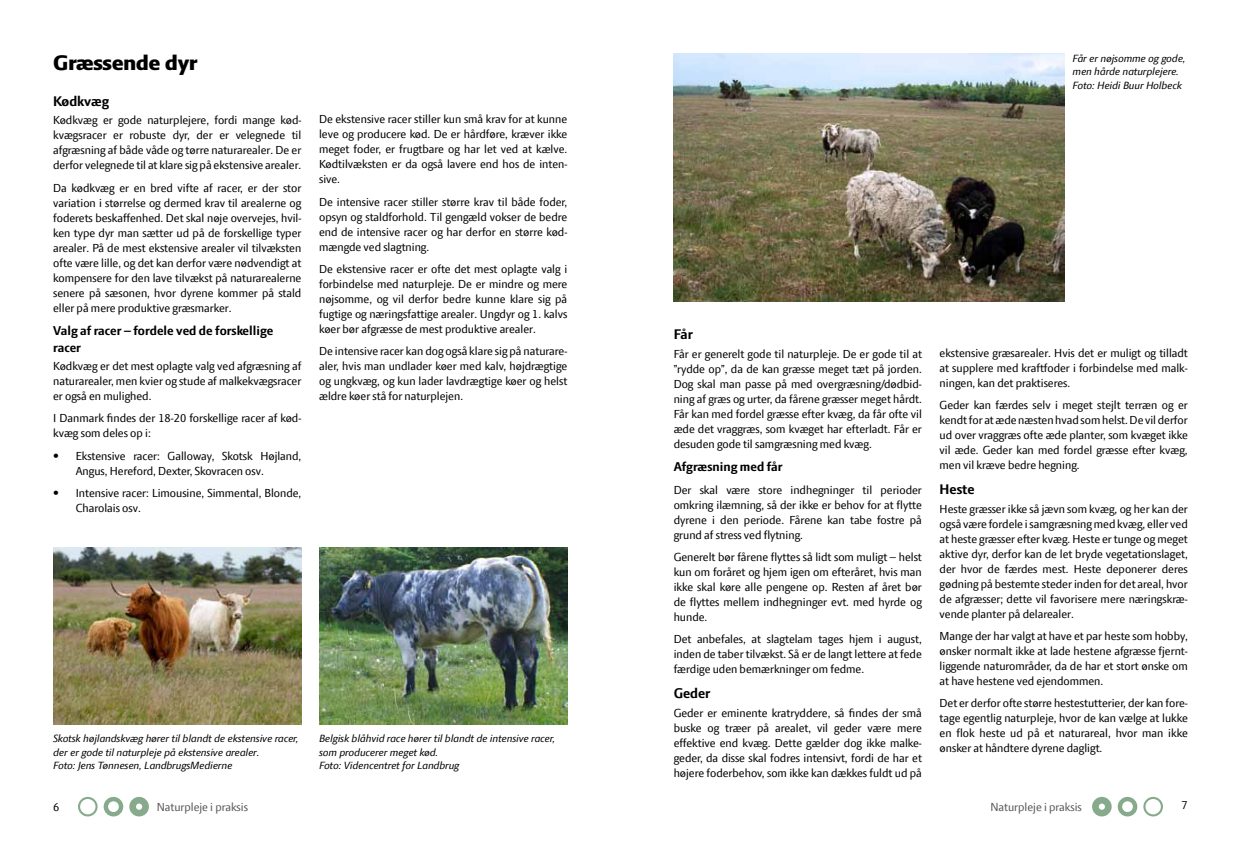
<style>
.page{position:relative;width:1241px;height:851px;background:#fff}
.page>*{position:absolute;margin:0;border:0;box-sizing:border-box;transform-origin:0 0}
.t1{font:800 22.5px "LF Press Sans";color:#000}
.t2{font:700 15px "LF Press Sans";color:#000}
.t3{font:700 13.75px/16.5px "LF Press Sans";color:#000}
.t4{font:12.5px/15px "LF Press Sans";color:#000;text-align:justify}
.t5{font:12.5px "LF Press Sans";color:#58595b}
.t6{font:italic 11.25px/13.5px "LF Press Sans";color:#000}
</style>
<div class="page">
<svg style="left:78px;top:796px;width:20px;height:20px"></svg>
<svg style="left:129px;top:796px;width:20px;height:20px"></svg>
<svg style="left:104px;top:796px;width:19px;height:20px"></svg>
<svg style="left:1143px;top:796px;width:19px;height:20px"></svg>
<svg style="left:1092px;top:796px;width:19px;height:20px"></svg>
<svg style="left:1117px;top:796px;width:20px;height:20px"></svg>
<img style="left:53px;top:547px;width:248px;height:177px">
<img style="left:319px;top:547px;width:248px;height:177px">
<img style="left:673px;top:53px;width:390px;height:248px">
<h1 class="t1" style="left:53px;top:50px;width:146px">Græssende dyr</h1>
<p class="t2" style="left:53px;top:92px;width:57px">Kødkvæg</p>
<p class="t4" style="left:53px;top:113px;width:250px">Kødkvæg er gode naturplejere, fordi mange kød&shy;kvægsracer er robuste dyr, der er velegnede til afgræsning af både våde og tørre naturarealer. De er derfor velegnede til at klare sig på ekstensive arealer.</p>
<p class="t4" style="left:53px;top:180px;width:250px">Da kødkvæg er en bred vifte af racer, er der stor variation i størrelse og dermed krav til arealerne og foderets beskaffenhed. Det skal nøje overvejes, hvil&shy;ken type dyr man sætter ud på de forskellige typer arealer. På de mest ekstensive arealer vil tilvæksten ofte være lille, og det kan derfor være nødvendigt at kompensere for den lave tilvækst på naturarealerne senere på sæsonen, hvor dyrene kommer på stald eller på mere produktive græsmarker.</p>
<p class="t3" style="left:53px;top:322px;width:221px">Valg af racer – fordele ved de forskellige racer</p>
<p class="t4" style="left:53px;top:358px;width:250px">Kødkvæg er det mest oplagte valg ved afgræsning af naturarealer, men kvier og stude af malkekvægsracer er også en mulighed.</p>
<p class="t4" style="left:53px;top:410px;width:250px">I Danmark findes der 18-20 forskellige racer af kød&shy;kvæg som deles op i:</p>
<p class="t4" style="left:76px;top:447px;width:227px;text-indent:-22px">• Ekstensive racer: Galloway, Skotsk Højland,<br>Angus, Hereford, Dexter, Skovracen osv.</p>
<p class="t4" style="left:76px;top:485px;width:227px;text-indent:-22px">• Intensive racer: Limousine, Simmental, Blonde,<br>Charolais osv.</p>
<p class="t4" style="left:319px;top:112px;width:250px">De ekstensive racer stiller kun små krav for at kunne leve og producere kød. De er hårdføre, kræver ikke meget foder, er frugtbare og har let ved at kælve.<br>Kødtilvæksten er da også lavere end hos de inten&shy;sive.</p>
<p class="t4" style="left:319px;top:194px;width:250px">De intensive racer stiller større krav til både foder, opsyn og staldforhold. Til gengæld vokser de bedre end de intensive racer og har derfor en større kød&shy;mængde ved slagtning.</p>
<p class="t4" style="left:319px;top:261px;width:250px">De ekstensive racer er ofte det mest oplagte valg i forbindelse med naturpleje. De er mindre og mere nøjsomme, og vil derfor bedre kunne klare sig på fugtige og næringsfattige arealer. Ungdyr og 1. kalvs køer bør afgræsse de mest produktive arealer.</p>
<p class="t4" style="left:319px;top:343px;width:250px">De intensive racer kan dog også klare sig på naturare&shy;aler, hvis man undlader køer med kalv, højdrægtige og ungkvæg, og kun lader lavdrægtige køer og helst ældre køer stå for naturplejen.</p>
<p class="t6" style="left:53px;top:731px;width:247px">Skotsk højlandskvæg hører til blandt de ekstensive racer, der er gode til naturpleje på ekstensive arealer.<br>Foto: Jens Tønnesen, LandbrugsMedierne</p>
<p class="t6" style="left:319px;top:731px;width:237px">Belgisk blåhvid race hører til blandt de intensive racer, som producerer meget kød.<br>Foto: Videncentret for Landbrug</p>
<p class="t6" style="left:1072px;top:51px;width:114px">Får er nøjsomme og gode, men hårde naturplejere.<br>Foto: Heidi Buur Holbeck</p>
<p class="t2" style="left:673px;top:326px;width:21px">Får</p>
<p class="t4" style="left:673px;top:346px;width:250px">Får er generelt gode til naturpleje. De er gode til at ”rydde op”, da de kan græsse meget tæt på jorden.<br>Dog skal man passe på med overgræsning/dødbid&shy;ning af græs og urter, da fårene græsser meget hårdt.<br>Får kan med fordel græsse efter kvæg, da får ofte vil æde det vraggræs, som kvæget har efterladt. Får er desuden gode til samgræsning med kvæg.</p>
<p class="t3" style="left:673px;top:458px;width:110px">Afgræsning med får</p>
<p class="t4" style="left:673px;top:481px;width:250px">Der skal være store indhegninger til perioder omkring ilæmning, så der ikke er behov for at flytte dyrene i den periode. Fårene kan tabe fostre på grund af stress ved flytning.</p>
<p class="t4" style="left:673px;top:549px;width:250px">Generelt bør fårene flyttes så lidt som muligt – helst kun om foråret og hjem igen om efteråret, hvis man ikke skal køre alle pengene op. Resten af året bør de flyttes mellem indhegninger evt. med hyrde og hunde.</p>
<p class="t4" style="left:673px;top:631px;width:250px">Det anbefales, at slagtelam tages hjem i august, inden de taber tilvækst. Så er de langt lettere at fede færdige uden bemærkninger om fedme.</p>
<p class="t2" style="left:673px;top:684px;width:38px">Geder</p>
<p class="t4" style="left:673px;top:704px;width:250px">Geder er eminente kratryddere, så findes der små buske og træer på arealet, vil geder være mere effektive end kvæg. Dette gælder dog ikke malke&shy;geder, da disse skal fodres intensivt, fordi de har et højere foderbehov, som ikke kan dækkes fuldt ud på</p>
<p class="t4" style="left:939px;top:345px;width:250px">ekstensive græsarealer. Hvis det er muligt og tilladt at supplere med kraftfoder i forbindelse med malk&shy;ningen, kan det praktiseres.</p>
<p class="t4" style="left:939px;top:397px;width:250px">Geder kan færdes selv i meget stejlt terræn og er kendt for at æde næsten hvad som helst. De vil derfor ud over vraggræs ofte æde planter, som kvæget ikke vil æde. Geder kan med fordel græsse efter kvæg, men vil kræve bedre hegning.</p>
<p class="t2" style="left:939px;top:480px;width:36px">Heste</p>
<p class="t4" style="left:939px;top:501px;width:250px">Heste græsser ikke så jævn som kvæg, og her kan der også være fordele i samgræsning med kvæg, eller ved at heste græsser efter kvæg. Heste er tunge og meget aktive dyr, derfor kan de let bryde vegetationslaget, der hvor de færdes mest. Heste deponerer deres gødning på bestemte steder inden for det areal, hvor de afgræsser; dette vil favorisere mere næringskræ&shy;vende planter på delarealer.</p>
<p class="t4" style="left:939px;top:628px;width:250px">Mange der har valgt at have et par heste som hobby, ønsker normalt ikke at lade hestene afgræsse fjernt&shy;liggende naturområder, da de har et stort ønske om at have hestene ved ejendommen.</p>
<p class="t4" style="left:939px;top:695px;width:250px">Det er derfor ofte større hestestutterier, der kan fore&shy;tage egentlig naturpleje, hvor de kan vælge at lukke en flok heste ud på et naturareal, hvor man ikke ønsker at håndtere dyrene dagligt.</p>
<p class="t4" style="left:53px;top:799px;width:8px">6</p>
<p class="t5" style="left:157px;top:799px;width:93px">Naturpleje i praksis</p>
<p class="t5" style="left:990px;top:799px;width:93px">Naturpleje i praksis</p>
<p class="t4" style="left:1181px;top:796px;width:8px">7</p>
</div>
